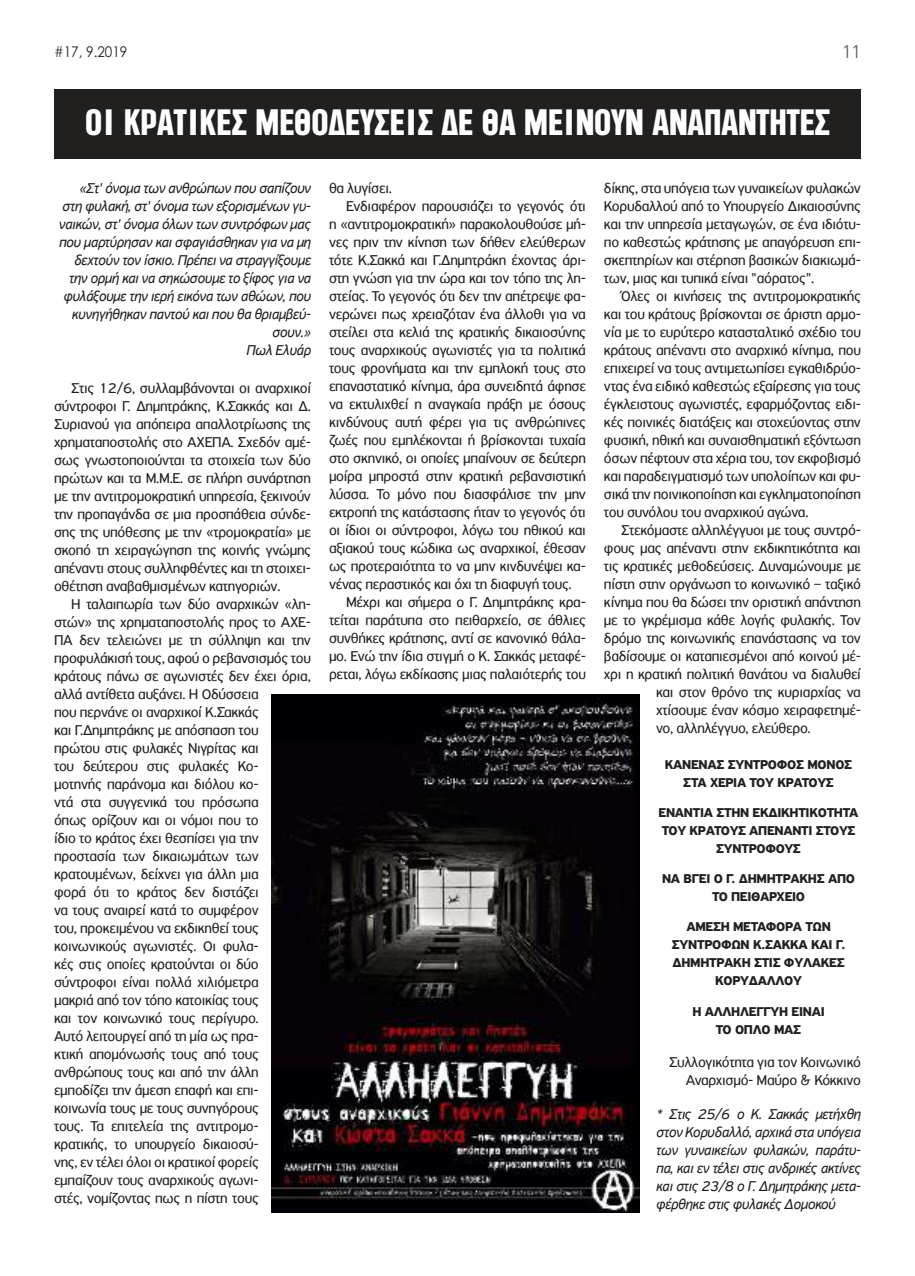
<style>
.page{position:relative;width:915px;height:1276px;background:#fff}
.page>*{position:absolute;margin:0;border:0;box-sizing:border-box;transform-origin:0 0}
.t1{font:34.5px "pf diesel Alterego";color:#fff}
.t2{font:18px "DIN";color:#626366}
.t3{font:15px/18px "PF Highway Sans Pro";letter-spacing:-.02em;color:#221f1f;text-align:justify}
.t4{font:italic 15px/18px "PF Highway Sans Pro";letter-spacing:-.02em;color:#221f1f;text-align:right}
.t5{font:15px "DIN";color:#626366}
.t6{font:14.7px "Century Gothic";color:#221f1f;scale:.92 1}
.t7{font:700 13.5px/18px "PF Highway Sans Pro";letter-spacing:-.02em;color:#221f1f;text-align:center}
</style>
<div class="page">
<div style="left:54px;top:89px;width:806px;height:69px;background:#221f1f"></div>
<img style="left:271px;top:694px;width:368px;height:519px">
<p class="t5" style="left:54px;top:45px;width:70px">#3, 6.2016</p>
<p class="t2" style="left:841px;top:41px;width:20px">11</p>
<p class="t6" style="left:54px;top:46px;width:81px">#17, 9.2019</p>
<h1 class="t1" style="left:85px;top:101px;width:746px">ΟΙ ΚΡΑΤΙΚΕΣ ΜΕΘΟΔΕΥΣΕΙΣ ΔΕ ΘΑ ΜΕΙΝΟΥΝ ΑΝΑΠΑΝΤΗΤΕΣ</h1>
<p class="t4" style="left:59px;top:179px;width:253px">«Στ' όνομα των ανθρώπων που σαπίζουν στη φυλακή, στ' όνομα των εξορισμένων γυ&shy;ναικών, στ' όνομα όλων των συντρόφων μας που μαρτύρησαν και σφαγιάσθηκαν για να μη δεχτούν τον ίσκιο. Πρέπει να στραγγίξουμε την ορμή και να σηκώσουμε το ξίφος για να φυλάξουμε την ιερή εικόνα των αθώων, που κυνηγήθηκαν παντού και που θα θριαμβεύ&shy;σουν.»<br>Πωλ Ελυάρ</p>
<p class="t3" style="left:54px;top:379px;width:258px;text-indent:17px">Στις 12/6, συλλαμβάνονται οι αναρχικοί σύντροφοι Γ. Δημητράκης, Κ.Σακκάς και Δ.<br>Συριανού για απόπειρα απαλλοτρίωσης της χρηματαποστολής στο ΑΧΕΠΑ. Σχεδόν αμέ&shy;σως γνωστοποιούνται τα στοιχεία των δύο πρώτων και τα Μ.Μ.Ε. σε πλήρη συνάρτηση με την αντιτρομοκρατική υπηρεσία, ξεκινούν την προπαγάνδα σε μια προσπάθεια σύνδε&shy;σης της υπόθεσης με την «τρομοκρατία» με σκοπό τη χειραγώγηση της κοινής γνώμης απέναντι στους συλληφθέντες και τη στοιχει&shy;οθέτηση αναβαθμισμένων κατηγοριών.</p>
<p class="t3" style="left:54px;top:595px;width:258px;text-align:left;text-indent:17px">Η ταλαιπωρία των δύο αναρχικών «λη&shy;στών» της χρηματαποστολής προς το ΑΧΕ-ΠΑ δεν τελειώνει με τη σύλληψη και την προφυλάκισή τους, αφού ο ρεβανσισμός του κράτους πάνω σε αγωνιστές δεν έχει όρια, αλλά αντίθετα αυξάνει. Η Οδύσσεια<br>που περνάνε οι αναρχικοί Κ.Σακκάς<br>και Γ.Δημητράκης με απόσπαση του<br>πρώτου στις φυλακές Νιγρίτας και<br>του δεύτερου στις φυλακές Κο-<br>μοτηνής παράνομα και διόλου κο-<br>ντά στα συγγενικά του πρόσωπα<br>όπως ορίζουν και οι νόμοι που το<br>ίδιο το κράτος έχει θεσπίσει για την προστασία των δικαιωμάτων των κρατουμένων, δείχνει για άλλη μια<br>φορά ότι το κράτος δεν διστάζει<br>να τους αναιρεί κατά το συμφέρον<br>του, προκειμένου να εκδικηθεί τους κοινωνικούς αγωνιστές. Οι φυλα-<br>κές στις οποίες κρατούνται οι δύο σύντροφοι είναι πολλά χιλιόμετρα<br>μακριά από τον τόπο κατοικίας τους<br>και τον κοινωνικό τους περίγυρο.<br>Αυτό λειτουργεί από τη μία ως πρα-<br>κτική απομόνωσής τους από τους ανθρώπους τους και από την άλλη εμποδίζει την άμεση επαφή και επι&shy;κοινωνία τους με τους συνηγόρους<br>τους. Τα επιτελεία της αντιτρομο&shy;κρατικής, το υπουργείο δικαιοσύ-<br>νης, εν τέλει όλοι οι κρατικοί φορείς εμπαίζουν τους αναρχικούς αγωνι-<br>στές, νομίζοντας πως η πίστη τους</p>
<p class="t3" style="left:329px;top:179px;width:64px">θα λυγίσει.</p>
<p class="t3" style="left:346px;top:197px;width:241px">Ενδιαφέρον παρουσιάζει το γεγονός ότι</p>
<p class="t3" style="left:329px;top:215px;width:258px">η «αντιτρομοκρατική» παρακολουθούσε μή-</p>
<p class="t3" style="left:329px;top:233px;width:258px">νες πριν την κίνηση των δήθεν ελεύθερων</p>
<p class="t3" style="left:329px;top:251px;width:258px">τότε Κ.Σακκά και Γ.Δημητράκη έχοντας άρι-</p>
<p class="t3" style="left:329px;top:269px;width:258px">στη γνώση για την ώρα και τον τόπο της λη-</p>
<p class="t3" style="left:329px;top:287px;width:258px">στείας. Το γεγονός ότι δεν την απέτρεψε φα-</p>
<p class="t3" style="left:329px;top:305px;width:258px">νερώνει πως χρειαζόταν ένα άλλοθι για να</p>
<p class="t3" style="left:329px;top:323px;width:258px">στείλει στα κελιά της κρατικής δικαιοσύνης</p>
<p class="t3" style="left:329px;top:341px;width:258px">τους αναρχικούς αγωνιστές για τα πολιτικά</p>
<p class="t3" style="left:329px;top:359px;width:258px">τους φρονήματα και την εμπλοκή τους στο</p>
<p class="t3" style="left:329px;top:377px;width:258px">επαναστατικό κίνημα, άρα συνειδητά άφησε</p>
<p class="t3" style="left:329px;top:395px;width:258px">να εκτυλιχθεί η αναγκαία πράξη με όσους</p>
<p class="t3" style="left:329px;top:413px;width:258px">κινδύνους αυτή φέρει για τις ανθρώπινες</p>
<p class="t3" style="left:329px;top:431px;width:258px">ζωές που εμπλέκονται ή βρίσκονται τυχαία</p>
<p class="t3" style="left:329px;top:449px;width:258px">στο σκηνικό, οι οποίες μπαίνουν σε δεύτερη</p>
<p class="t3" style="left:329px;top:467px;width:258px">μοίρα μπροστά στην κρατική ρεβανσιστική</p>
<p class="t3" style="left:329px;top:485px;width:258px">λύσσα. Το μόνο που διασφάλισε την μην</p>
<p class="t3" style="left:329px;top:503px;width:258px">εκτροπή της κατάστασης ήταν το γεγονός ότι</p>
<p class="t3" style="left:329px;top:521px;width:258px">οι ίδιοι οι σύντροφοι, λόγω του ηθικού και</p>
<p class="t3" style="left:329px;top:539px;width:258px">αξιακού τους κώδικα ως αναρχικοί, έθεσαν</p>
<p class="t3" style="left:329px;top:557px;width:258px">ως προτεραιότητα το να μην κινδυνέψει κα-</p>
<p class="t3" style="left:329px;top:575px;width:244px">νένας περαστικός και όχι τη διαφυγή τους.</p>
<p class="t3" style="left:346px;top:593px;width:241px">Μέχρι και σήμερα ο Γ. Δημητράκης κρα-</p>
<p class="t3" style="left:329px;top:611px;width:258px">τείται παράτυπα στο πειθαρχείο, σε άθλιες</p>
<p class="t3" style="left:329px;top:629px;width:258px">συνθήκες κράτησης, αντί σε κανονικό θάλα-</p>
<p class="t3" style="left:329px;top:647px;width:258px">μο. Ενώ την ίδια στιγμή ο Κ. Σακκάς μεταφέ-</p>
<p class="t3" style="left:329px;top:665px;width:258px">ρεται, λόγω εκδίκασης μιας παλαιότερής του</p>
<p class="t3" style="left:603px;top:179px;width:258px">δίκης, στα υπόγεια των γυναικείων φυλακών Κορυδαλλού από το Υπουργείο Δικαιοσύνης και την υπηρεσία μεταγωγών, σε ένα ιδιότυ&shy;πο καθεστώς κράτησης με απαγόρευση επι&shy;σκεπτηρίων και στέρηση βασικών διακιωμά&shy;των, μιας και τυπικά είναι "αόρατος".</p>
<p class="t3" style="left:603px;top:287px;width:258px;text-indent:17px">Όλες οι κινήσεις της αντιτρομοκρατικής και του κράτους βρίσκονται σε άριστη αρμο&shy;νία με το ευρύτερο κατασταλτικό σχέδιο του κράτους απέναντι στο αναρχικό κίνημα, που επιχειρεί να τους αντιμετωπίσει εγκαθιδρύο&shy;ντας ένα ειδικό καθεστώς εξαίρεσης για τους έγκλειστους αγωνιστές, εφαρμόζοντας ειδι&shy;κές ποινικές διατάξεις και στοχεύοντας στην φυσική, ηθική και συναισθηματική εξόντωση όσων πέφτουν στα χέρια του, τον εκφοβισμό και παραδειγματισμό των υπολοίπων και φυ&shy;σικά την ποινικοποίηση και εγκληματοποίηση του συνόλου του αναρχικού αγώνα.</p>
<p class="t3" style="left:620px;top:521px;width:241px">Στεκόμαστε αλληλέγγυοι με τους συντρό-</p>
<p class="t3" style="left:603px;top:539px;width:258px">φους μας απέναντι στην εκδικητικότητα και</p>
<p class="t3" style="left:603px;top:557px;width:258px">τις κρατικές μεθοδεύσεις. Δυναμώνουμε με</p>
<p class="t3" style="left:603px;top:575px;width:258px">πίστη στην οργάνωση το κοινωνικό – ταξικό</p>
<p class="t3" style="left:603px;top:593px;width:258px">κίνημα που θα δώσει την οριστική απάντηση</p>
<p class="t3" style="left:603px;top:611px;width:258px">με το γκρέμισμα κάθε λογής φυλακής. Τον</p>
<p class="t3" style="left:603px;top:629px;width:258px">δρόμο της κοινωνικής επανάστασης να τον</p>
<p class="t3" style="left:603px;top:647px;width:258px">βαδίσουμε οι καταπιεσμένοι από κοινού μέ-</p>
<p class="t3" style="left:603px;top:665px;width:258px">χρι η κρατική πολιτική θανάτου να διαλυθεί</p>
<p class="t3" style="left:656px;top:683px;width:206px">και στον θρόνο της κυριαρχίας να</p>
<p class="t3" style="left:656px;top:701px;width:206px">χτίσουμε έναν κόσμο χειραφετημέ-</p>
<p class="t3" style="left:656px;top:719px;width:156px">νο, αλληλέγγυο, ελεύθερο.</p>
<p class="t7" style="left:664px;top:756px;width:189px">ΚΑΝΕΝΑΣ ΣΥΝΤΡΟΦΟΣ ΜΟΝΟΣ<br>ΣΤΑ ΧΕΡΙΑ ΤΟΥ ΚΡΑΤΟΥΣ</p>
<p class="t7" style="left:658px;top:804px;width:201px">ΕΝΑΝΤΙΑ ΣΤΗΝ ΕΚΔΙΚΗΤΙΚΟΤΗΤΑ<br>ΤΟΥ ΚΡΑΤΟΥΣ ΑΠΕΝΑΝΤΙ ΣΤΟΥΣ<br>ΣΥΝΤΡΟΦΟΥΣ</p>
<p class="t7" style="left:662px;top:870px;width:194px">ΝΑ ΒΓΕΙ Ο Γ. ΔΗΜΗΤΡΑΚΗΣ ΑΠΟ<br>ΤΟ ΠΕΙΘΑΡΧΕΙΟ</p>
<p class="t7" style="left:671px;top:918px;width:175px">ΑΜΕΣΗ ΜΕΤΑΦΟΡΑ ΤΩΝ<br>ΣΥΝΤΡΟΦΩΝ Κ.ΣΑΚΚΑ ΚΑΙ Γ.<br>ΔΗΜΗΤΡΑΚΗ ΣΤΙΣ ΦΥΛΑΚΕΣ<br>ΚΟΡΥΔΑΛΛΟΥ</p>
<p class="t7" style="left:692px;top:1002px;width:134px">Η ΑΛΛΗΛΕΓΓΥΗ ΕΙΝΑΙ<br>ΤΟ ΟΠΛΟ ΜΑΣ</p>
<p class="t3" style="left:668px;top:1052px;width:193px;text-align:right">Συλλογικότητα για τον Κοινωνικό<br>Αναρχισμό- Μαύρο &amp; Κόκκινο</p>
<p class="t4" style="left:656px;top:1105px;width:206px;text-align:justify">* Στις 25/6 ο Κ. Σακκάς μετήχθη στον Κορυδαλλό, αρχικά στα υπόγεια των γυναικείων φυλακών, παράτυ&shy;πα, και εν τέλει στις ανδρικές ακτίνες και στις 23/8 ο Γ. Δημητράκης μετα&shy;φέρθηκε στις φυλακές Δομοκού</p>
</div>
